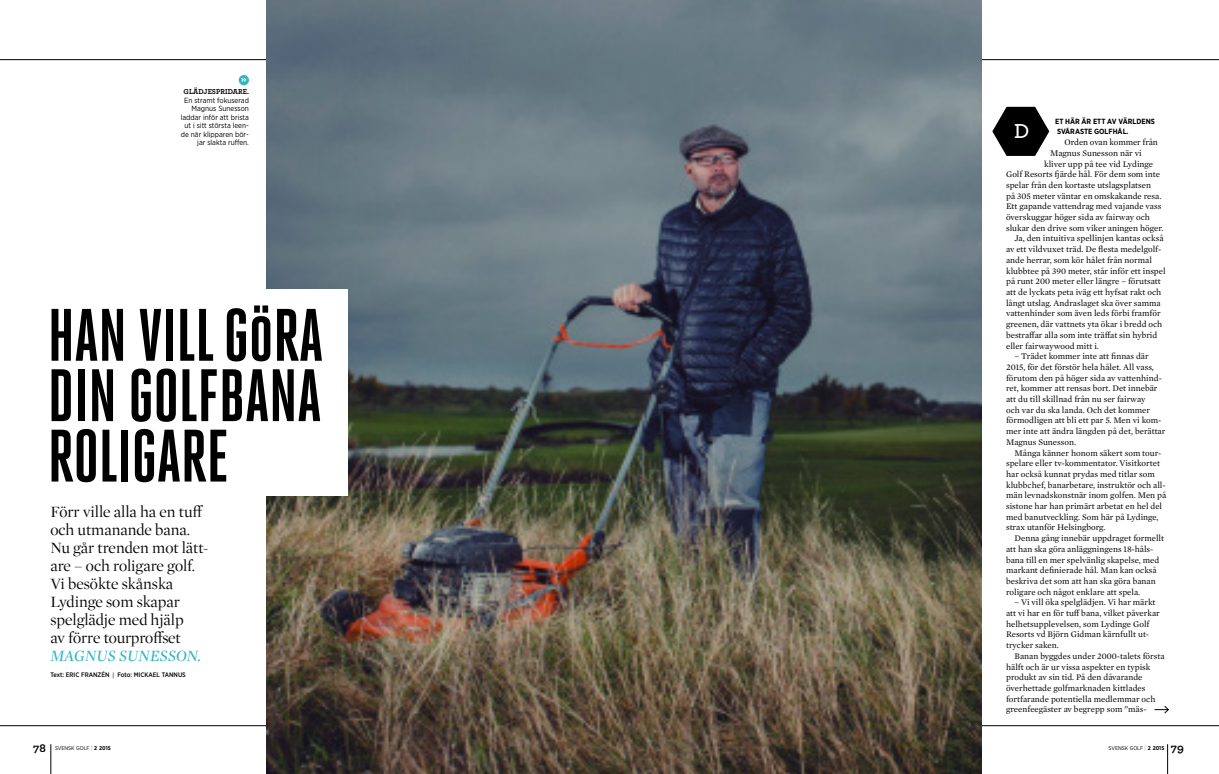
<style>
.page{position:relative;width:1219px;height:774px;background:#fff}
.page>*{position:absolute;margin:0;border:0;box-sizing:border-box;transform-origin:0 0}
.t1{font:700 74.1px/60.4px "Heroic Condensed";letter-spacing:-.01em;color:#000;text-align:justify}
.t2{font:600 21.3px "Archer";color:#fff}
.t3{font:300 16px/18px "Mercury Display";color:#000}
.t4{font:italic 16px "Mercury Display";letter-spacing:-.01em;color:#30b6c4}
.t5{font:700 10px "Archer";color:#fff}
.t6{font:8.8px/10.7px "Mercury Text G1";color:#000}
.t7{font:7.5px/8.5px "Gotham Narrow";color:#000;text-align:right}
.t8{font:700 7.5px/10.7px "Gotham Narrow";color:#000}
.t9{font:700 7.5px "Archer";color:#000}
.t10{font:500 6.5px "Gotham Narrow";color:#000}
.t11{font:5.5px "Gotham Narrow";color:#000}
.s1{font-family:"Agenda";font-stretch:condensed}
.s2{font-family:"Archer";font-weight:700;font-size:12px}
.s3{font-size:5.8px;color:#878787}
.s4{font-weight:700}
</style>
<div class="page">
<hr style="left:1167px;top:744px;width:1px;height:30px;background:#000">
<hr style="left:0;top:725px;width:1219px;height:1px;background:#000">
<hr style="left:0;top:59px;width:1219px;height:1px;background:#000">
<hr style="left:51px;top:744px;width:1px;height:30px;background:#000">
<img style="left:266px;top:0;width:715px;height:774px">
<svg style="left:992px;top:107px;width:57px;height:49px"></svg>
<svg style="left:1155px;top:706px;width:14px;height:7px"></svg>
<div style="left:0;top:290px;width:348px;height:206px;background:#fff"></div>
<div style="left:239px;top:75px;width:10px;height:10px;background:#30b6c4;border-radius:50%"></div>
<p class="t5" style="left:247px;top:89px;width:7px;rotate:-180deg">«</p>
<p class="t9" style="left:184px;top:86px;width:67px">GLÄDJESPRIDARE.</p>
<p class="t7" style="left:181px;top:96px;width:70px">En stramt fokuserad<br>Magnus Sunesson laddar inför att brista ut i sitt största leen&shy;de när klipparen bör&shy;jar slakta ruffen.</p>
<h1 class="t1" style="left:47px;top:305px;width:277px">HAN VILL GöRA DIN GOLFBANA ROLIGARE</h1>
<h3 class="t3" style="left:50px;top:502px;width:160px">Förr ville alla ha en tuff och utmanande bana.<br>Nu går trenden mot lätt&shy;are – och roligare golf.<br>Vi besökte skånska<br>Lydinge som skapar spelglädje med hjälp<br>av förre tourproffset</h3>
<h3 class="t4" style="left:50px;top:646px;width:152px">MAGNUS SUNESSON.</h3>
<p class="t10" style="left:50px;top:671px;width:137px">Text: ERIC FRANZÉN <span class="s1">|</span> Foto: MICKAEL TANNUS</p>
<p class="t8" style="left:1055px;top:116px;width:101px">ET HÄR ÄR ETT AV VÄRLDENS<br>SVÅRASTE GOLFHÅL.</p>
<p class="t6" style="left:1065px;top:136px;width:95px">Orden ovan kommer från</p>
<p class="t6" style="left:1050px;top:147px;width:93px">Magnus Sunesson när vi</p>
<p class="t6" style="left:1044px;top:158px;width:111px">kliver upp på tee vid Lydinge</p>
<p class="t6" style="left:1006px;top:168px;width:155px">Golf Resorts fjärde hål. För dem som inte</p>
<p class="t6" style="left:1006px;top:179px;width:146px">spelar från den kortaste utslagsplatsen</p>
<p class="t6" style="left:1006px;top:190px;width:157px">på 305 meter väntar en omskakande resa.</p>
<p class="t6" style="left:1006px;top:201px;width:157px">Ett gapande vattendrag med vajande vass</p>
<p class="t6" style="left:1006px;top:211px;width:145px">överskuggar höger sida av fairway och</p>
<p class="t6" style="left:1006px;top:222px;width:159px">slukar den drive som viker aningen höger.</p>
<p class="t6" style="left:1015px;top:233px;width:150px">Ja, den intuitiva spellinjen kantas också</p>
<p class="t6" style="left:1006px;top:243px;width:157px">av ett vildvuxet träd. De flesta medelgolf-</p>
<p class="t6" style="left:1006px;top:254px;width:147px">ande herrar, som kör hålet från normal</p>
<p class="t6" style="left:1006px;top:265px;width:161px">klubbtee på 390 meter, står inför ett inspel</p>
<p class="t6" style="left:1006px;top:276px;width:156px">på runt 200 meter eller längre – förutsatt</p>
<p class="t6" style="left:1006px;top:286px;width:157px">att de lyckats peta iväg ett hyfsat rakt och</p>
<p class="t6" style="left:1006px;top:297px;width:156px">långt utslag. Andraslaget ska över samma</p>
<p class="t6" style="left:1006px;top:308px;width:156px">vattenhinder som även leds förbi framför</p>
<p class="t6" style="left:1006px;top:318px;width:158px">greenen, där vattnets yta ökar i bredd och</p>
<p class="t6" style="left:1006px;top:329px;width:153px">bestraffar alla som inte träffat sin hybrid</p>
<p class="t6" style="left:1006px;top:340px;width:94px">eller fairwaywood mitt i.</p>
<p class="t6" style="left:1006px;top:350px;width:161px;text-indent:9px">– Trädet kommer inte att finnas där 2015, för det förstör hela hålet. All vass, förutom den på höger sida av vattenhind&shy;ret, kommer att rensas bort. Det innebär att du till skillnad från nu ser fairway<br>och var du ska landa. Och det kommer förmodligen att bli ett par 5. Men vi kom&shy;mer inte att ändra längden på det, berättar Magnus Sunesson.</p>
<p class="t6" style="left:1006px;top:447px;width:162px;text-indent:9px">Många känner honom säkert som tour&shy;spelare eller tv-kommentator. Visitkortet har också kunnat prydas med titlar som klubbchef, banarbetare, instruktör och all&shy;män levnadskonstnär inom golfen. Men på sistone har han primärt arbetat en hel del med banutveckling. Som här på Lydinge, strax utanför Helsingborg.</p>
<p class="t6" style="left:1006px;top:532px;width:160px;text-indent:9px">Denna gång innebär uppdraget formellt att han ska göra anläggningens 18-håls&shy;bana till en mer spelvänlig skapelse, med markant definierade hål. Man kan också beskriva det som att han ska göra banan roligare och något enklare att spela.</p>
<p class="t6" style="left:1006px;top:596px;width:155px;text-indent:9px">– Vi vill öka spelglädjen. Vi har märkt att vi har en för tuff bana, vilket påverkar helhetsupplevelsen, som Lydinge Golf Resorts vd Björn Gidman kärnfullt ut&shy;trycker saken.</p>
<p class="t6" style="left:1006px;top:650px;width:160px;text-indent:9px">Banan byggdes under 2000-talets första hälft och är ur vissa aspekter en typisk produkt av sin tid. På den dåvarande överhettade golfmarknaden kittlades fortfarande potentiella medlemmar och greenfeegäster av begrepp som ”mäs-</p>
<h2 class="t2" style="left:1014px;top:115px;width:17px">D</h2>
<p class="t11" style="left:33px;top:745px;width:79px"><span class="s2">78</span> SVENSK GOLF <span class="s3">|</span> <span class="s4">2 2015</span></p>
<p class="t11" style="left:1109px;top:745px;width:77px">SVENSK GOLF <span class="s3">|</span> <span class="s4">2 2015</span> <span class="s2">79</span></p>
</div>
